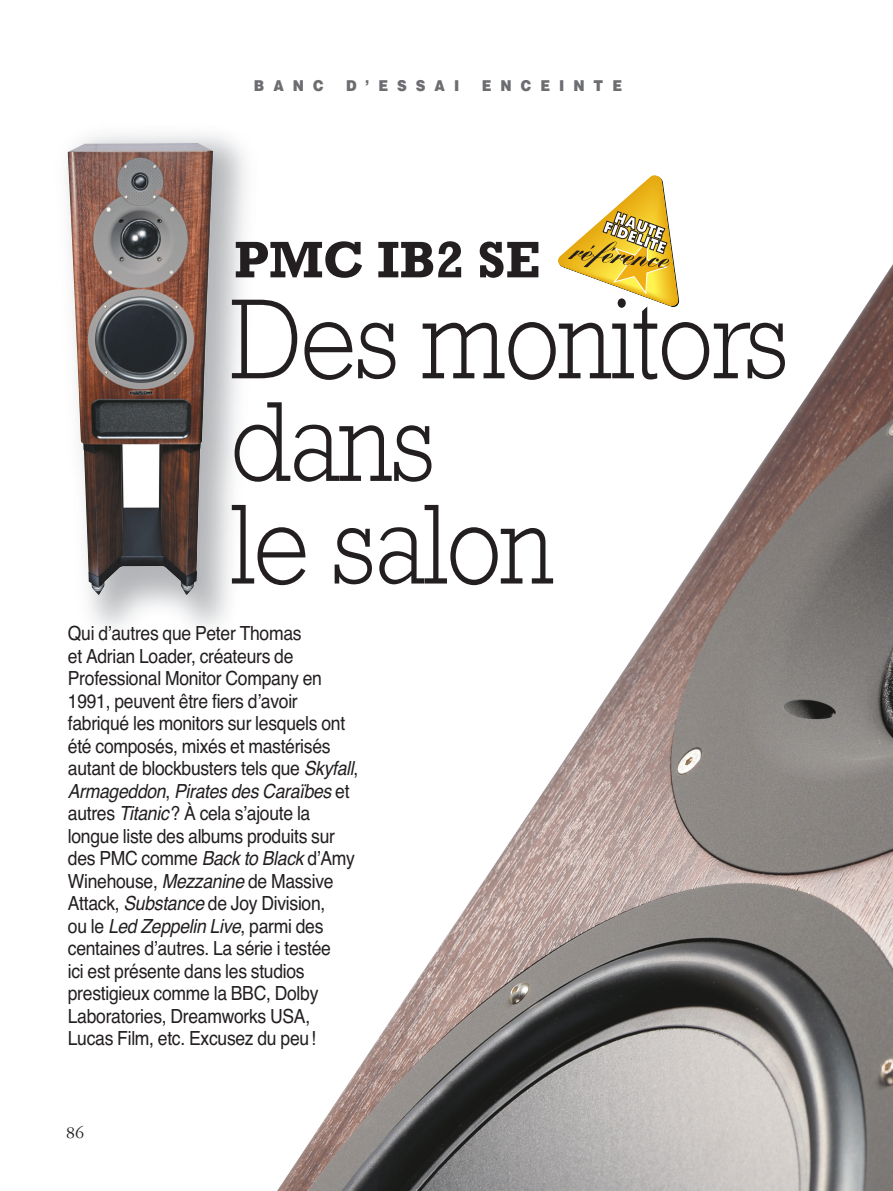
<style>
.page{position:relative;width:893px;height:1191px;background:#fff}
.page>*{position:absolute;margin:0;border:0;box-sizing:border-box;transform-origin:0 0}
.t1{font:300 115.8px/102.6px "Rockwell";letter-spacing:-.015em;color:#231f20;scale:.87 1}
.t2{font:700 52.2px "Rockwell";color:#231f20}
.t3{font:19.5px/22.5px "Helvetica";letter-spacing:-.015em;color:#231f20;scale:.9 1}
.t4{font:18px "Garamond Three";color:#231f20}
.t5{font:900 15px "Helvetica";letter-spacing:.665em;color:#6c6d70;scale:.9 1}
.s1{font-style:italic}
</style>
<div class="page">
<img style="left:68px;top:143px;width:145px;height:452px">
<img style="left:277px;top:264px;width:616px;height:927px">
<svg style="left:557px;top:175px;width:122px;height:133px"></svg>
<p class="t5" style="left:254px;top:77px;width:79px">BANC</p>
<p class="t5" style="left:346px;top:77px;width:127px">D’ESSAI</p>
<p class="t5" style="left:482px;top:77px;width:157px">ENCEINTE</p>
<h2 class="t2" style="left:234px;top:242px;width:308px">PMC IB2 SE</h2>
<h1 class="t1" style="left:231px;top:300px;width:643px">Des monitors dans<br>le salon</h1>
<p class="t3" style="left:68px;top:622px;width:324px">Qui d’autres que Peter Thomas<br>et Adrian Loader, créateurs de Professional Monitor Company en 1991, peuvent être fiers d’avoir fabriqué les monitors sur lesquels ont été composés, mixés et mastérisés autant de blockbusters tels que <span class="s1">Skyfall</span>, <span class="s1">Armageddon</span>, <span class="s1">Pirates des Caraïbes</span> et autres <span class="s1">Titanic</span>? À cela s’ajoute la longue liste des albums produits sur des PMC comme <span class="s1">Back to Black</span> d’Amy Winehouse, <span class="s1">Mezzanine</span> de Massive Attack, <span class="s1">Substance</span> de Joy Division,<br>ou le <span class="s1">Led Zeppelin Live</span>, parmi des centaines d’autres. La série i testée<br>ici est présente dans les studios prestigieux comme la BBC, Dolby Laboratories, Dreamworks USA, Lucas Film, etc. Excusez du peu!</p>
<p class="t4" style="left:66px;top:1126px;width:19px">86</p>
</div>
